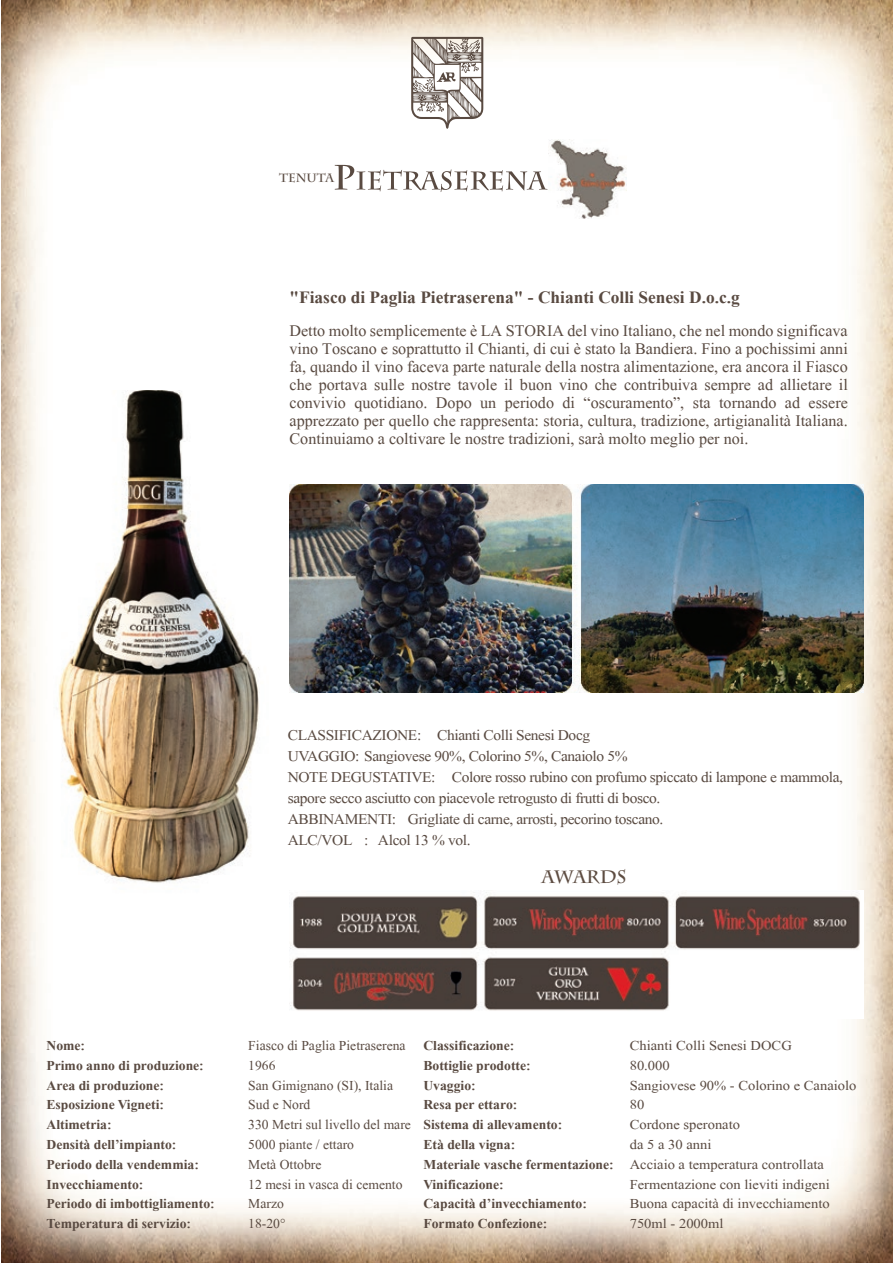
<style>
.page{position:relative;width:893px;height:1263px;background:#fff}
.page>*{position:absolute;margin:0;border:0;box-sizing:border-box;transform-origin:0 0}
.t1{font:700 21px "Shonar Bangla";color:#594a41}
.t2{font:19.5px/18px "Shonar Bangla";color:#594a41;text-align:justify}
.t3{font:18px/21px "Shonar Bangla";letter-spacing:-.02em;color:#594a41;scale:1.04 1}
.t4{font:700 18px "Charlemagne Std";color:#5d4c41}
.t5{font:700 16.5px/19.8px "Shonar Bangla";color:#594a41}
.t6{font:16.5px/19.8px "Shonar Bangla";color:#594a41;scale:1.07 1}
.t7{font:16.5px/19.8px "Shonar Bangla";color:#594a41}
.t8{font:700 12px "Charlemagne Std";color:#594a41}
</style>
<div class="page">
<img style="left:2px;top:0;width:891px;height:1263px">
<svg style="left:411px;top:37px;width:72px;height:92px"></svg>
<img style="left:54px;top:391px;width:312px;height:513px">
<svg style="left:335px;top:165px;width:212px;height:27px"></svg>
<img style="left:549px;top:140px;width:77px;height:79px">
<img style="left:290px;top:484px;width:574px;height:209px">
<img style="left:290px;top:890px;width:574px;height:129px">
<p class="t8" style="left:279px;top:171px;width:56px">TENUTA</p>
<p class="t1" style="left:289px;top:285px;width:452px">"Fiasco di Paglia Pietraserena" - Chianti Colli Senesi D.o.c.g</p>
<p class="t2" style="left:289px;top:324px;width:560px">Detto molto semplicemente è LA STORIA del vino Italiano, che nel mondo significava vino Toscano e soprattutto il Chianti, di cui è stato la Bandiera. Fino a pochissimi anni fa, quando il vino faceva parte naturale della nostra alimentazione, era ancora il Fiasco che portava sulle nostre tavole il buon vino che contribuiva sempre ad allietare il convivio quotidiano. Dopo un periodo di “oscuramento”, sta tornando ad essere apprezzato per quello che rappresenta: storia, cultura, tradizione, artigianalità Italiana.<br>Continuiamo a coltivare le nostre tradizioni, sarà molto meglio per noi.</p>
<p class="t3" style="left:288px;top:727px;width:536px">CLASSIFICAZIONE: Chianti Colli Senesi Docg<br>UVAGGIO: Sangiovese 90%, Colorino 5%, Canaiolo 5%<br>NOTE DEGUSTATIVE: Colore rosso rubino con profumo spiccato di lampone e mammola, sapore secco asciutto con piacevole retrogusto di frutti di bosco.<br>ABBINAMENTI: Grigliate di carne, arrosti, pecorino toscano.<br>ALC/VOL : Alcol 13 % vol.</p>
<p class="t4" style="left:542px;top:866px;width:86px">AWARDS</p>
<p class="t7" style="left:248px;top:1037px;width:164px">Fiasco di Paglia Pietraserena<br>1966<br>San Gimignano (SI), Italia<br>Sud e Nord<br>330 Metri sul livello del mare<br>5000 piante / ettaro<br>Metà Ottobre<br>12 mesi in vasca di cemento<br>Marzo<br>18-20°</p>
<p class="t6" style="left:630px;top:1037px;width:213px">Chianti Colli Senesi DOCG<br>80.000<br>Sangiovese 90% - Colorino e Canaiolo<br>80<br>Cordone speronato<br>da 5 a 30 anni<br>Acciaio a temperatura controllata<br>Fermentazione con lieviti indigeni<br>Buona capacità di invecchiamento<br>750ml - 2000ml</p>
<p class="t5" style="left:46px;top:1037px;width:170px">Nome:<br>Primo anno di produzione:<br>Area di produzione:<br>Esposizione Vigneti:<br>Altimetria:<br>Densità dell’impianto:<br>Periodo della vendemmia:<br>Invecchiamento:<br>Periodo di imbottigliamento:<br>Temperatura di servizio:</p>
<p class="t5" style="left:423px;top:1037px;width:192px">Classificazione:<br>Bottiglie prodotte:<br>Uvaggio:<br>Resa per ettaro:<br>Sistema di allevamento:<br>Età della vigna:<br>Materiale vasche fermentazione:<br>Vinificazione:<br>Capacità d’invecchiamento:<br>Formato Confezione:</p>
</div>
